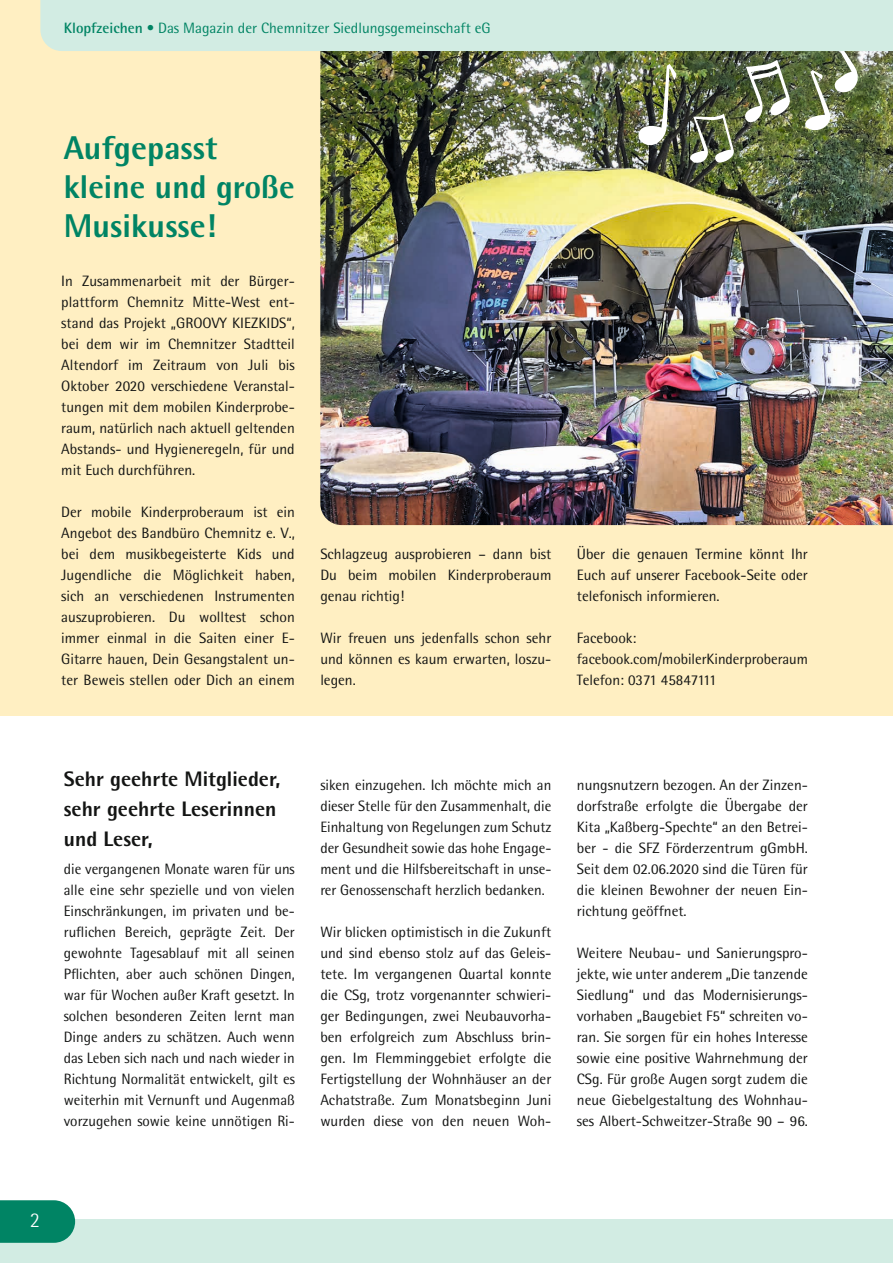
<style>
.page{position:relative;width:893px;height:1263px;background:#fff}
.page>*{position:absolute;margin:0;border:0;box-sizing:border-box;transform-origin:0 0}
.t1{font:800 33px/39px "Rotis Semi Sans";color:#008464}
.t2{font:800 21px/30px "Rotis Semi Sans";color:#131413}
.t3{font:300 21px "Rotis Semi Sans";color:#fff}
.t4{font:15px/21px "Rotis Semi Sans";color:#131413;text-align:justify}
.t5{font:15px "Rotis Semi Sans";color:#008464}
.s1{font-weight:700}
</style>
<div class="page">
<div style="left:0;top:0;width:893px;height:716px;background:#ffefc2"></div>
<img style="left:320px;top:163px;width:573px;height:362px">
<img style="left:40px;top:0;width:853px;height:163px">
<div style="left:0;top:1219px;width:893px;height:44px;background:#d2ece3"></div>
<svg style="left:0;top:1200px;width:75px;height:43px;background:#108b6d"></svg>
<p class="t5" style="left:64px;top:19px;width:428px"><span class="s1">Klopfzeichen</span> • Das Magazin der Chemnitzer Siedlungsgemeinschaft eG</p>
<h1 class="t1" style="left:64px;top:128px;width:232px">Aufgepasst kleine und große<br>Musikusse!</h1>
<p class="t4" style="left:61px;top:270px;width:235px">In Zusammenarbeit mit der Bürger&shy;plattform Chemnitz Mitte-West ent&shy;stand das Projekt „GROOVY KIEZKIDS“, bei dem wir im Chemnitzer Stadtteil Altendorf im Zeitraum von Juli bis Oktober 2020 verschiedene Veranstal&shy;tungen mit dem mobilen Kinderprobe&shy;raum, natürlich nach aktuell geltenden Abstands- und Hygieneregeln, für und mit Euch durchführen.</p>
<p class="t4" style="left:61px;top:501px;width:235px">Der mobile Kinderproberaum ist ein Angebot des Bandbüro Chemnitz e. V., bei dem musikbegeisterte Kids und Jugendliche die Möglichkeit haben, sich an verschiedenen Instrumenten auszuprobieren. Du wolltest schon immer einmal in die Saiten einer E-Gitarre hauen, Dein Gesangstalent un&shy;ter Beweis stellen oder Dich an einem</p>
<p class="t4" style="left:320px;top:543px;width:233px">Schlagzeug ausprobieren – dann bist Du beim mobilen Kinderproberaum genau richtig!</p>
<p class="t4" style="left:320px;top:627px;width:233px">Wir freuen uns jedenfalls schon sehr und können es kaum erwarten, loszu&shy;legen.</p>
<p class="t4" style="left:577px;top:543px;width:233px">Über die genauen Termine könnt Ihr Euch auf unserer Facebook-Seite oder telefonisch informieren.</p>
<p class="t4" style="left:577px;top:627px;width:232px;text-align:left">Facebook: facebook.com/mobilerKinderproberaum<br>Telefon: 0371 45847111</p>
<h2 class="t2" style="left:64px;top:764px;width:218px">Sehr geehrte Mitglieder, sehr geehrte Leserinnen und Leser,</h2>
<p class="t4" style="left:64px;top:858px;width:233px">die vergangenen Monate waren für uns alle eine sehr spezielle und von vielen Einschränkungen, im privaten und be&shy;ruflichen Bereich, geprägte Zeit. Der gewohnte Tagesablauf mit all seinen Pflichten, aber auch schönen Dingen, war für Wochen außer Kraft gesetzt. In solchen besonderen Zeiten lernt man Dinge anders zu schätzen. Auch wenn das Leben sich nach und nach wieder in Richtung Normalität entwickelt, gilt es weiterhin mit Vernunft und Augenmaß vorzugehen sowie keine unnötigen Ri-</p>
<p class="t4" style="left:320px;top:774px;width:233px">siken einzugehen. Ich möchte mich an dieser Stelle für den Zusammenhalt, die Einhaltung von Regelungen zum Schutz der Gesundheit sowie das hohe Engage&shy;ment und die Hilfsbereitschaft in unse&shy;rer Genossenschaft herzlich bedanken.</p>
<p class="t4" style="left:320px;top:921px;width:233px">Wir blicken optimistisch in die Zukunft und sind ebenso stolz auf das Geleis&shy;tete. Im vergangenen Quartal konnte die CSg, trotz vorgenannter schwieri&shy;ger Bedingungen, zwei Neubauvorha&shy;ben erfolgreich zum Abschluss brin&shy;gen. Im Flemminggebiet erfolgte die Fertigstellung der Wohnhäuser an der Achatstraße. Zum Monatsbeginn Juni wurden diese von den neuen Woh-</p>
<p class="t4" style="left:577px;top:774px;width:233px">nungsnutzern bezogen. An der Zinzen&shy;dorfstraße erfolgte die Übergabe der Kita „Kaßberg-Spechte“ an den Betrei&shy;ber - die SFZ Förderzentrum gGmbH.<br>Seit dem 02.06.2020 sind die Türen für die kleinen Bewohner der neuen Ein&shy;richtung geöffnet.</p>
<p class="t4" style="left:577px;top:942px;width:233px">Weitere Neubau- und Sanierungspro&shy;jekte, wie unter anderem „Die tanzende Siedlung“ und das Modernisierungs&shy;vorhaben „Baugebiet F5“ schreiten vo&shy;ran. Sie sorgen für ein hohes Interesse sowie eine positive Wahrnehmung der CSg. Für große Augen sorgt zudem die neue Giebelgestaltung des Wohnhau&shy;ses Albert-Schweitzer-Straße 90 – 96.</p>
<h2 class="t3" style="left:30px;top:1208px;width:12px">2</h2>
</div>
